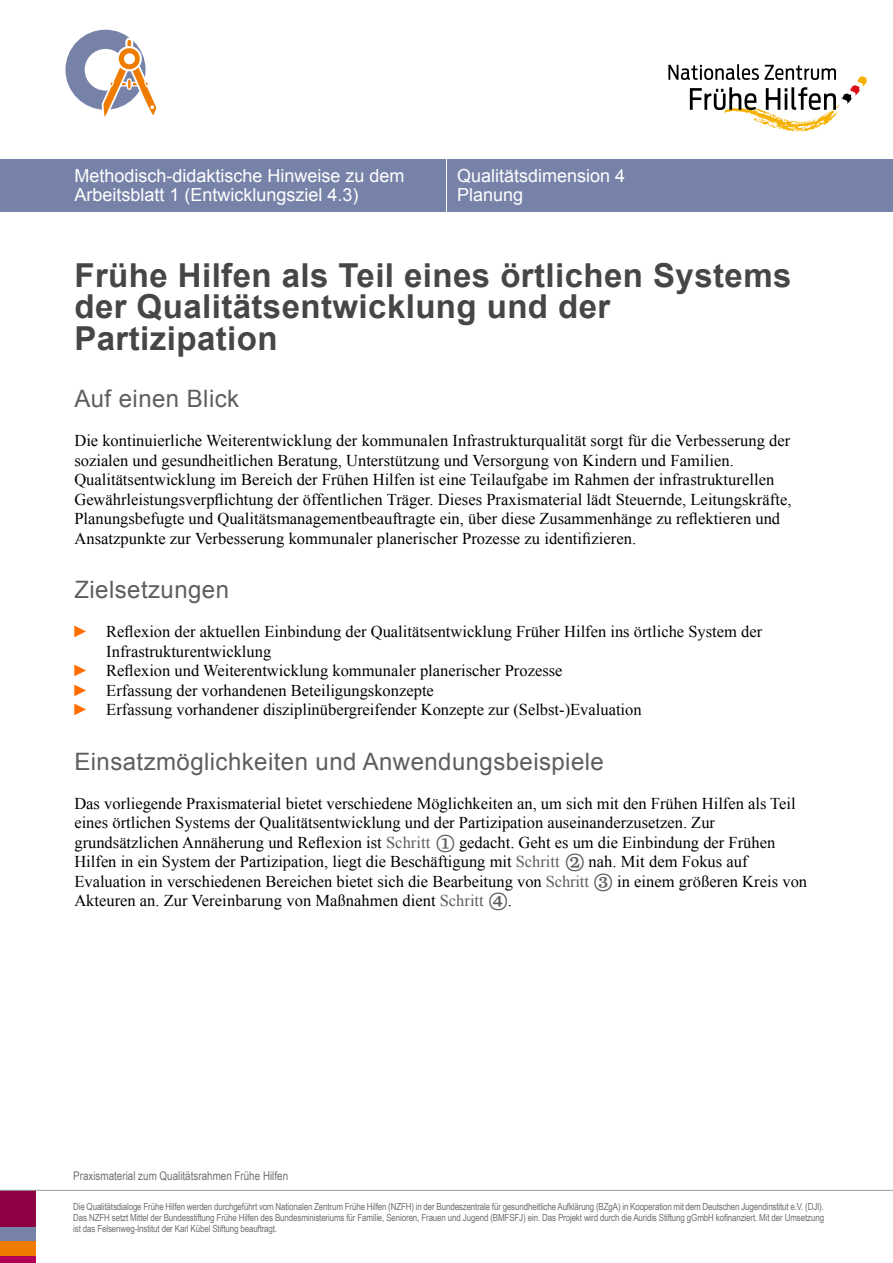
<style>
.page{position:relative;width:893px;height:1263px;background:#fff}
.page>*{position:absolute;margin:0;border:0;box-sizing:border-box;transform-origin:0 0}
.Heading_1{font:700 33px/31.5px "Arial";letter-spacing:.015em;color:#464646}
.Heading_2{font:24px "Arial";letter-spacing:.02em;color:#5e5e5e}
.Leitsystem-Kopf{font:18px/19.5px "Arial";color:#fff}
.Normal_wrd_1{font:16.5px/19.5px "Times New Roman";color:#000}
.t1{font:12px "Arial Narrow";color:#6f6f6e}
.t2{font:9.75px/11.2px "Arial Narrow";letter-spacing:-.015em;color:#6f6f6e;text-align:justify}
.s1{font-family:"Arial Narrow";color:#ff6d00}
.s2{color:#5e5e5e}
.s3{font-family:"Abril Text Lt";font-size:28.2px;color:#5e5e5e}
.s4{font-family:"Abril Text Lt";font-size:28.5px;color:#5e5e5e}
</style>
<div class="page">
<div style="left:0;top:1255px;width:35px;height:8px;background:#b10057"></div>
<div style="left:0;top:1191px;width:35px;height:36px;background:#8d0044"></div>
<div style="left:0;top:1227px;width:35px;height:14px;background:#7782a8"></div>
<div style="left:0;top:1241px;width:35px;height:14px;background:#ef7c00"></div>
<div style="left:0;top:159px;width:893px;height:53px;background:#7782a8"></div>
<hr style="left:446px;top:147px;width:1px;height:74px;background:#fff">
<hr style="left:0;top:1190px;width:893px;height:1px;background:#9c9d9d">
<div style="left:65px;top:30px;width:81px;height:80px;border:19px solid #7682a7;border-radius:50%"></div>
<svg style="left:101px;top:36px;width:56px;height:81px"></svg>
<div style="left:124px;top:53px;width:11px;height:11px;background:#fff;border-radius:50%"></div>
<svg style="left:668px;top:64px;width:199px;height:68px"></svg>
<p class="Leitsystem-Kopf" style="left:74px;top:166px;width:332px">Methodisch-didaktische Hinweise zu dem<br>Arbeitsblatt 1 (Entwicklungsziel 4.3)</p>
<p class="Leitsystem-Kopf" style="left:457px;top:166px;width:170px">Qualitätsdimension 4<br>Planung</p>
<h1 class="Heading_1" style="left:74px;top:260px;width:719px">Frühe Hilfen als Teil eines örtlichen Systems der Qualitätsentwicklung und der<br>Partizipation</h1>
<h2 class="Heading_2" style="left:74px;top:383px;width:166px">Auf einen Blick</h2>
<p class="Normal_wrd_1" style="left:74px;top:430px;width:719px">Die kontinuierliche Weiterentwicklung der kommunalen Infrastrukturqualität sorgt für die Verbesserung der sozialen und gesundheitlichen Beratung, Unterstützung und Versorgung von Kindern und Familien.<br>Qualitätsentwicklung im Bereich der Frühen Hilfen ist eine Teilaufgabe im Rahmen der infrastrukturellen Gewährleistungsverpflichtung der öffentlichen Träger. Dieses Praxismaterial lädt Steuernde, Leitungskräfte, Planungsbefugte und Qualitätsmanagementbeauftragte ein, über diese Zusammenhänge zu reflektieren und Ansatzpunkte zur Verbesserung kommunaler planerischer Prozesse zu identifizieren.</p>
<h2 class="Heading_2" style="left:74px;top:574px;width:156px">Zielsetzungen</h2>
<p class="Normal_wrd_1" style="left:106px;top:622px;width:657px;text-indent:-32px"><span class="s1">►</span> Reflexion der aktuellen Einbindung der Qualitätsentwicklung Früher Hilfen ins örtliche System der<br>Infrastrukturentwicklung</p>
<p class="Normal_wrd_1" style="left:74px;top:661px;width:490px"><span class="s1">►</span> Reflexion und Weiterentwicklung kommunaler planerischer Prozesse</p>
<p class="Normal_wrd_1" style="left:74px;top:680px;width:361px"><span class="s1">►</span> Erfassung der vorhandenen Beteiligungskonzepte</p>
<p class="Normal_wrd_1" style="left:74px;top:700px;width:569px"><span class="s1">►</span> Erfassung vorhandener disziplinübergreifender Konzepte zur (Selbst-)Evaluation</p>
<h2 class="Heading_2" style="left:74px;top:746px;width:531px">Einsatzmöglichkeiten und Anwendungsbeispiele</h2>
<p class="Normal_wrd_1" style="left:74px;top:793px;width:734px">Das vorliegende Praxismaterial bietet verschiedene Möglichkeiten an, um sich mit den Frühen Hilfen als Teil eines örtlichen Systems der Qualitätsentwicklung und der Partizipation auseinanderzusetzen. Zur grundsätzlichen Annäherung und Reflexion ist <span class="s2">Schritt</span> <span class="s3">1</span> gedacht. Geht es um die Einbindung der Frühen Hilfen in ein System der Partizipation, liegt die Beschäftigung mit <span class="s2">Schritt</span> <span class="s4">2</span> nah. Mit dem Fokus auf Evaluation in verschiedenen Bereichen bietet sich die Bearbeitung von <span class="s2">Schritt</span> <span class="s4">3</span> in einem größeren Kreis von Akteuren an. Zur Vereinbarung von Maßnahmen dient <span class="s2">Schritt</span> <span class="s4">4</span>.</p>
<p class="t1" style="left:73px;top:1166px;width:216px">Praxismaterial zum Qualitätsrahmen Frühe Hilfen</p>
<p class="t2" style="left:73px;top:1200px;width:752px">Die Qualitätsdialoge Frühe Hilfen werden durchgeführt vom Nationalen Zentrum Frühe Hilfen (NZFH) in der Bundeszentrale für gesundheitliche Aufklärung (BZgA) in Kooperation mit dem Deutschen Jugendinstitut e.V. (DJI).<br>Das NZFH setzt Mittel der Bundesstiftung Frühe Hilfen des Bundesministeriums für Familie, Senioren, Frauen und Jugend (BMFSFJ) ein. Das Projekt wird durch die Auridis Stiftung gGmbH kofinanziert. Mit der Umsetzung ist das Felsenweg-Institut der Karl Kübel Stiftung beauftragt.</p>
</div>
